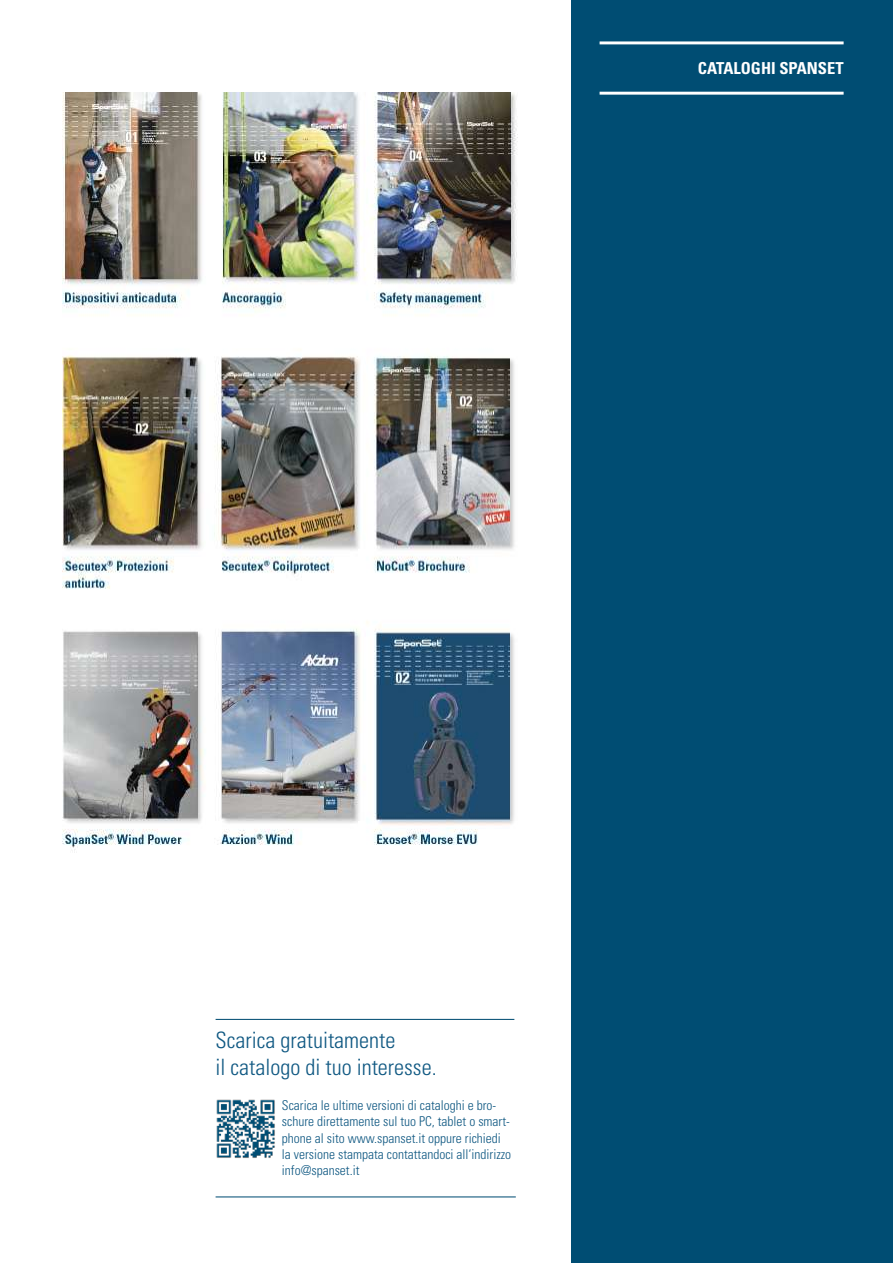
<style>
.page{position:relative;width:893px;height:1263px;background:#fff}
.page>*{position:absolute;margin:0;border:0;box-sizing:border-box;transform-origin:0 0}
.t1{font:300 condensed 22.5px/27px "Univers LT Std";color:#0f5882}
.t2{font:700 condensed 16.5px "Univers LT Std";color:#fff}
.t3{font:300 condensed 13.5px/16.2px "Univers LT Std";color:#0f5882}
</style>
<div class="page">
<div style="left:571px;top:0;width:322px;height:1263px;background:#004d73"></div>
<hr style="left:600px;top:41px;width:244px;height:3px;background:#fff">
<hr style="left:600px;top:92px;width:244px;height:3px;background:#fff">
<hr style="left:216px;top:1019px;width:298px;height:1px;background:#004d73">
<hr style="left:216px;top:1196px;width:300px;height:1px;background:#004d73">
<img style="left:62px;top:92px;width:456px;height:761px">
<img style="left:216px;top:1099px;width:59px;height:59px">
<p class="t2" style="left:698px;top:58px;width:147px">CATALOGHI SPANSET</p>
<h1 class="t1" style="left:216px;top:1027px;width:223px">Scarica gratuitamente<br>il catalogo di tuo interesse.</h1>
<p class="t3" style="left:282px;top:1097px;width:231px">Scarica le ultime versioni di cataloghi e bro&shy;schure direttamente sul tuo PC, tablet o smart&shy;phone al sito www.spanset.it oppure richiedi la versione stampata contattandoci all‘indirizzo info@spanset.it</p>
</div>
